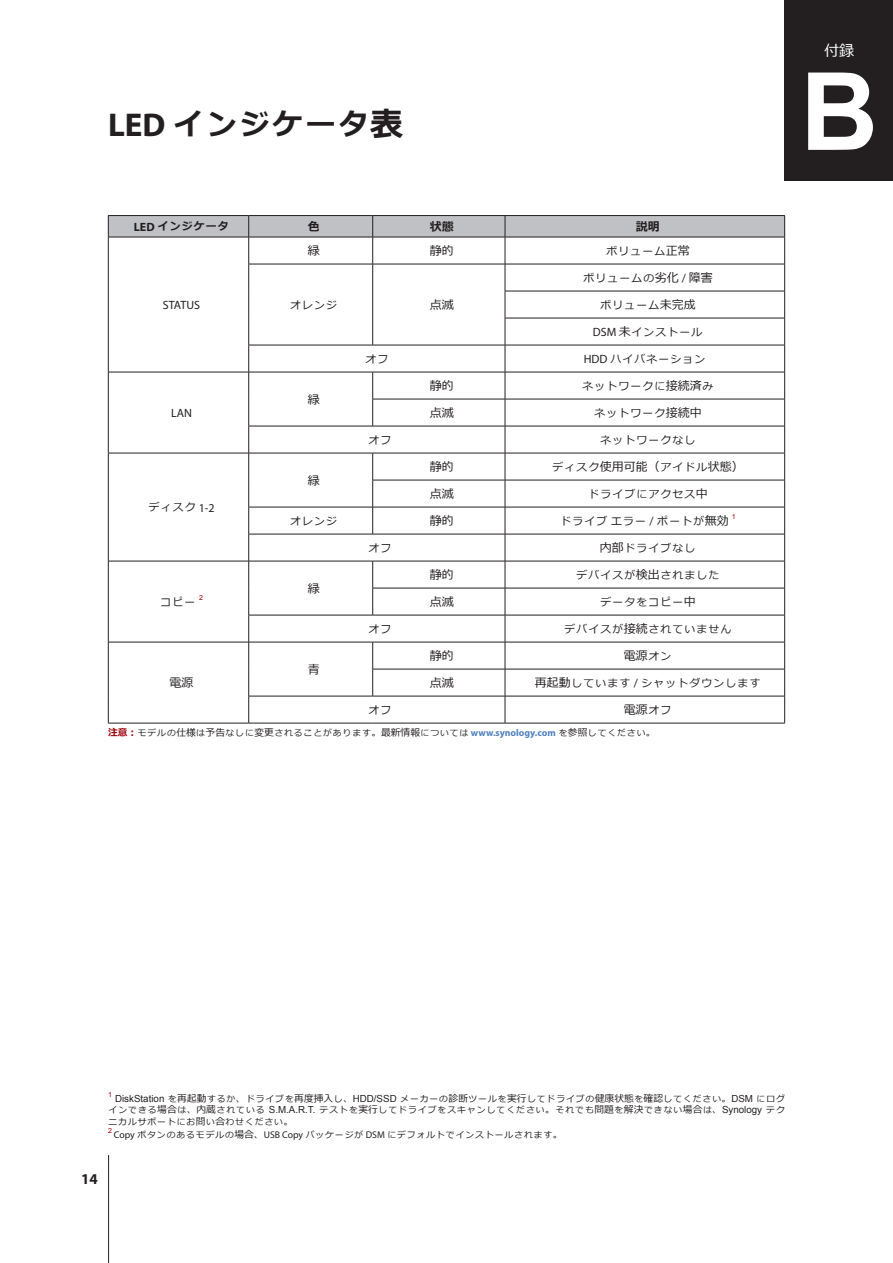
<style>
.page{position:relative;width:893px;height:1263px;background:#fff}
.page>*{position:absolute;margin:0;border:0;box-sizing:border-box;transform-origin:0 0}
.ChapterNum{font:700 108px "Arial";color:#fff}
.H1-ChapterTitle{font:700 29.85px "Meiryo";letter-spacing:.11em;color:#231f20}
.PageNumber-sidebar{font:700 15px "Myriad Pro";color:#231f20}
.Chapter-center{font:15px "Meiryo";color:#fff}
.xBodyCenter{font:12px "Meiryo";color:#231f20}
.xBodyCenter-2{font:12px "Myriad Pro";color:#231f20}
.XHeadCenter{font:700 12px "Meiryo";color:#231f20}
.xBodyCenter-3{font:10.8px "Meiryo";letter-spacing:.11em;color:#231f20}
.XHeadCenter-2{font:700 10.8px "Meiryo";letter-spacing:.11em;color:#231f20}
.AppendixNote{font:8.85px/10.8px "Meiryo";letter-spacing:.11em;color:#231f20;text-align:right}
.xBodyCenter-4{font:7.05px "Arial";color:#9d070d}
.AppendixNote-2{font:7.05px "Arial";color:#9d070d}
.s1{font-family:"Myriad Pro";font-size:33px}
.s2{font-size:33px}
.s3{font-family:"Myriad Pro";font-size:12px}
.s4{font-size:12px}
.s5{font-size:10.8px}
.s6{font-weight:700;font-size:9.75px;color:#9d070d}
.s7{font-size:9.75px}
.s8{font-family:"Myriad Pro";font-weight:700;font-size:9.75px;color:#4f81bd}
.s9{font-family:"Arial";font-size:9.75px}
.s10{font-family:"Myriad Pro";font-size:9.75px}
</style>
<div class="page">
<hr style="left:108px;top:723px;width:141px;height:1px;background:#231f20">
<hr style="left:108px;top:215px;width:141px;height:1px;background:#231f20">
<hr style="left:249px;top:215px;width:124px;height:1px;background:#231f20">
<hr style="left:373px;top:215px;width:132px;height:1px;background:#231f20">
<hr style="left:505px;top:215px;width:280px;height:1px;background:#231f20">
<hr style="left:249px;top:723px;width:124px;height:1px;background:#231f20">
<hr style="left:373px;top:723px;width:132px;height:1px;background:#231f20">
<svg style="left:108px;top:216px;width:677px;height:507px"></svg>
<hr style="left:505px;top:696px;width:280px;height:1px;background:#231f20">
<hr style="left:505px;top:723px;width:280px;height:1px;background:#231f20">
<div style="left:785px;top:0;width:108px;height:180px;background:#231f20"></div>
<hr style="left:108px;top:1155px;width:1px;height:108px;background:#231f20">
<p class="H1-ChapterTitle" style="left:108px;top:103px;width:297px"><span class="s1">LED</span> インジケータ<span class="s2">表</span></p>
<p class="XHeadCenter-2" style="left:134px;top:219px;width:96px"><span class="s3">LED</span> インジケータ</p>
<p class="XHeadCenter" style="left:308px;top:218px;width:13px">色</p>
<p class="XHeadCenter" style="left:430px;top:218px;width:25px">状態</p>
<p class="XHeadCenter" style="left:636px;top:218px;width:25px">説明</p>
<p class="xBodyCenter-2" style="left:163px;top:298px;width:39px">STATUS</p>
<p class="xBodyCenter-2" style="left:171px;top:406px;width:22px">LAN</p>
<p class="xBodyCenter-3" style="left:149px;top:500px;width:67px">ディスク <span class="s3">1-2</span></p>
<p class="xBodyCenter-3" style="left:161px;top:594px;width:36px">コピー</p>
<p class="xBodyCenter-4" style="left:199px;top:593px;width:5px">2</p>
<p class="xBodyCenter" style="left:170px;top:674px;width:26px">電源</p>
<p class="xBodyCenter" style="left:308px;top:242px;width:13px">緑</p>
<p class="xBodyCenter" style="left:430px;top:242px;width:25px">静的</p>
<p class="xBodyCenter-3" style="left:606px;top:243px;width:85px">ボリューム<span class="s4">正常</span></p>
<p class="xBodyCenter-3" style="left:290px;top:297px;width:48px">オレンジ</p>
<p class="xBodyCenter" style="left:430px;top:296px;width:25px">点滅</p>
<p class="xBodyCenter-3" style="left:583px;top:270px;width:131px">ボリュームの<span class="s4">劣化</span> <span class="s3">/</span> <span class="s4">障害</span></p>
<p class="xBodyCenter-3" style="left:600px;top:297px;width:97px">ボリューム<span class="s4">未完成</span></p>
<p class="xBodyCenter-3" style="left:593px;top:324px;width:111px"><span class="s3">DSM</span> <span class="s4">未</span>インストール</p>
<p class="xBodyCenter" style="left:308px;top:391px;width:13px">緑</p>
<p class="xBodyCenter" style="left:308px;top:472px;width:13px">緑</p>
<p class="xBodyCenter-3" style="left:365px;top:351px;width:24px">オフ</p>
<p class="xBodyCenter-3" style="left:584px;top:351px;width:123px"><span class="s3">HDD</span> ハイバネーション</p>
<p class="xBodyCenter" style="left:430px;top:377px;width:25px">静的</p>
<p class="xBodyCenter-3" style="left:582px;top:378px;width:132px">ネットワークに<span class="s4">接続済</span>み</p>
<p class="xBodyCenter" style="left:430px;top:404px;width:25px">点滅</p>
<p class="xBodyCenter-3" style="left:594px;top:405px;width:109px">ネットワーク<span class="s4">接続中</span></p>
<p class="xBodyCenter-3" style="left:368px;top:432px;width:24px">オフ</p>
<p class="xBodyCenter-3" style="left:600px;top:432px;width:96px">ネットワークなし</p>
<p class="xBodyCenter" style="left:430px;top:458px;width:25px">静的</p>
<p class="xBodyCenter-3" style="left:552px;top:459px;width:193px">ディスク<span class="s4">使用可能（</span>アイドル<span class="s4">状態）</span></p>
<p class="xBodyCenter" style="left:430px;top:485px;width:25px">点滅</p>
<p class="xBodyCenter-3" style="left:588px;top:486px;width:121px">ドライブにアクセス<span class="s4">中</span></p>
<p class="xBodyCenter-3" style="left:290px;top:513px;width:48px">オレンジ</p>
<p class="xBodyCenter" style="left:430px;top:512px;width:25px">静的</p>
<p class="xBodyCenter-3" style="left:561px;top:513px;width:170px">ドライブエラー <span class="s3">/</span> ポートが<span class="s4">無効</span></p>
<p class="xBodyCenter-4" style="left:732px;top:512px;width:5px">1</p>
<p class="xBodyCenter-3" style="left:368px;top:540px;width:24px">オフ</p>
<p class="xBodyCenter-3" style="left:600px;top:540px;width:97px"><span class="s4">内部</span>ドライブなし</p>
<p class="xBodyCenter" style="left:308px;top:580px;width:13px">緑</p>
<p class="xBodyCenter" style="left:308px;top:661px;width:13px">青</p>
<p class="xBodyCenter" style="left:430px;top:566px;width:25px">静的</p>
<p class="xBodyCenter-3" style="left:576px;top:567px;width:144px">デバイスが<span class="s4">検出</span>されました</p>
<p class="xBodyCenter" style="left:430px;top:593px;width:25px">点滅</p>
<p class="xBodyCenter-3" style="left:600px;top:594px;width:97px">データをコピー<span class="s4">中</span></p>
<p class="xBodyCenter-3" style="left:368px;top:621px;width:24px">オフ</p>
<p class="xBodyCenter-3" style="left:564px;top:621px;width:168px">デバイスが<span class="s4">接続</span>されていません</p>
<p class="xBodyCenter" style="left:430px;top:647px;width:25px">静的</p>
<p class="xBodyCenter" style="left:624px;top:647px;width:49px">電源<span class="s5">オン</span></p>
<p class="xBodyCenter" style="left:430px;top:674px;width:25px">点滅</p>
<p class="xBodyCenter-3" style="left:535px;top:675px;width:227px"><span class="s4">再起動</span>しています <span class="s3">/</span> シャットダウンします</p>
<p class="xBodyCenter-3" style="left:368px;top:702px;width:24px">オフ</p>
<p class="xBodyCenter" style="left:624px;top:701px;width:49px">電源<span class="s5">オフ</span></p>
<p class="AppendixNote" style="left:108px;top:728px;width:549px"><span class="s6">注意：</span>モデルの<span class="s7">仕様</span>は<span class="s7">予告</span>なしに<span class="s7">変更</span>されることがあります<span class="s7">。最新情報</span>については <span class="s8">www.synology.com</span> を<span class="s7">参照</span>してください<span class="s7">。</span></p>
<p class="Chapter-center" style="left:824px;top:40px;width:31px">付録</p>
<p class="ChapterNum" style="left:800px;top:40px;width:79px">B</p>
<p class="AppendixNote-2" style="left:108px;top:1090px;width:5px">1</p>
<p class="AppendixNote" style="left:109px;top:1094px;width:678px"><span class="s9">DiskStation</span> を<span class="s7">再起動</span>するか<span class="s7">、</span>ドライブを<span class="s7">再度挿入</span>し<span class="s7">、</span><span class="s9">HDD/SSD</span> メーカーの<span class="s7">診断</span>ツールを<span class="s7">実行</span>してドライブの<span class="s7">健康状態</span>を<span class="s7">確認</span>してください<span class="s7">。</span><span class="s9">DSM</span> にログインできる<span class="s7">場合</span>は<span class="s7">、内蔵</span>されている <span class="s9">S.M.A.R.T.</span> テストを<span class="s7">実行</span>してドライブをスキャンしてください<span class="s7">。</span>それでも<span class="s7">問題</span>を<span class="s7">解決</span>できない<span class="s7">場合</span>は<span class="s7">、</span><span class="s9">Synology</span> テク</p>
<p class="AppendixNote" style="left:109px;top:1116px;width:186px">ニカルサポートにお<span class="s7">問</span>い<span class="s7">合</span>わせください<span class="s7">。</span></p>
<p class="AppendixNote-2" style="left:108px;top:1126px;width:5px">2</p>
<p class="AppendixNote" style="left:114px;top:1130px;width:450px"><span class="s10">Copy</span> ボタンのあるモデルの<span class="s7">場合、</span><span class="s10">USB Copy</span> パッケージが <span class="s10">DSM</span> にデフォルトでインストールされます<span class="s7">。</span></p>
<p class="PageNumber-sidebar" style="left:81px;top:1169px;width:18px">14</p>
</div>
